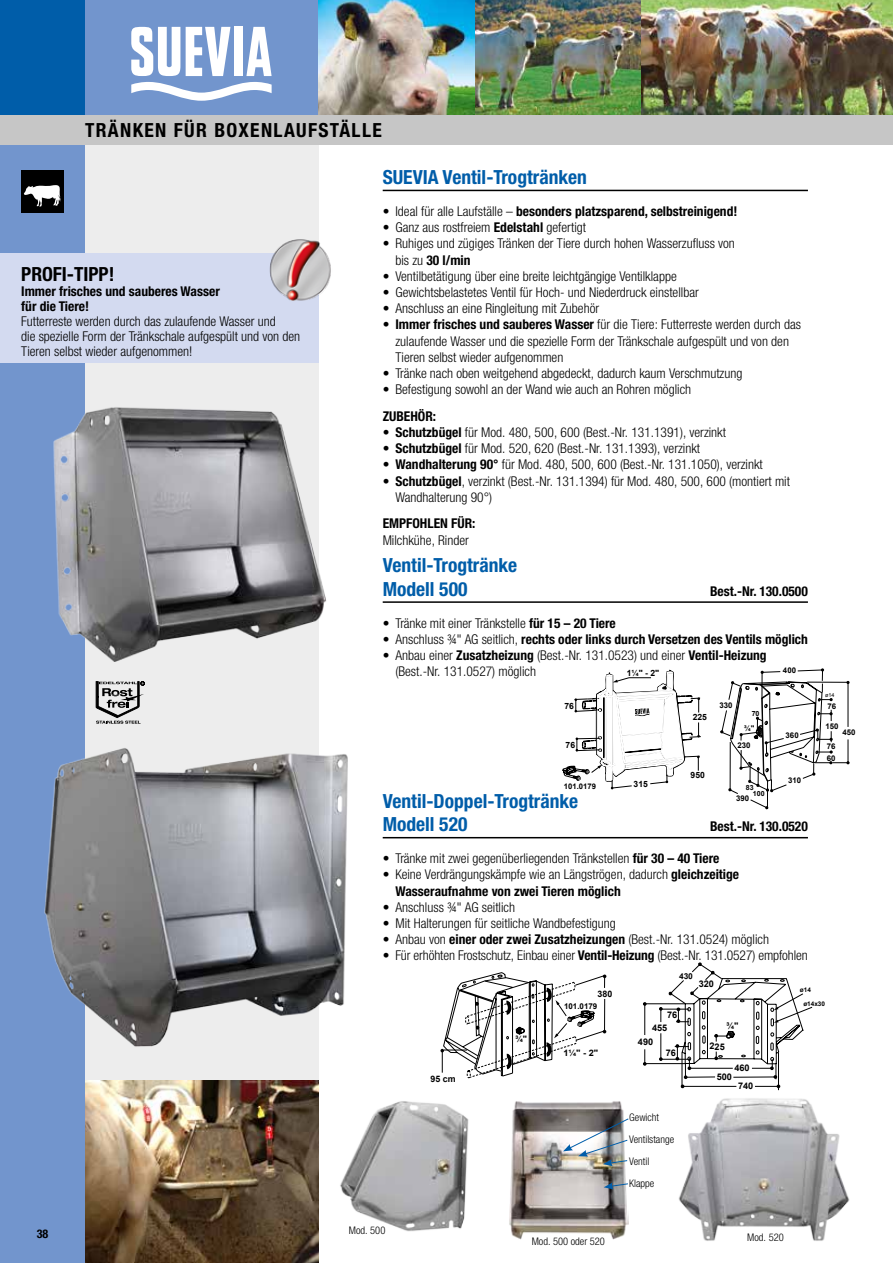
<style>
.page{position:relative;width:893px;height:1263px;background:#fff}
.page>*{position:absolute;margin:0;border:0;box-sizing:border-box;transform-origin:0 0}
.t1{font:700 condensed 19.5px/23.4px "Helvetica Neue LTW1 G";color:#005da9}
.t2{font:700 condensed 19.5px "Helvetica Neue LTW1 G";letter-spacing:.07em;color:#000}
.t3{font:700 condensed 19.5px "Helvetica Neue LTW1 G";color:#000}
.t4{font:300 condensed 13.5px/16.2px "Helvetica Neue LTW1 G";color:#000}
.t5{font:700 condensed 13.5px/15px "Helvetica Neue LTW1 G";color:#000}
.t6{font:700 condensed 12px "Helvetica Neue LTW1 G";color:#000}
.t7{font:300 condensed 10.5px "Helvetica Neue LTW1 G";color:#000}
.t8{font:700 9.15px "Arial";color:#000}
.t9{font:700 8.85px "Arial";color:#000}
.t10{font:700 8.55px "Arial";color:#000}
.t11{font:700 7.95px "Arial";color:#000}
.t12{font:700 7.8px/16.8px "Arial";color:#000}
.t13{font:700 7.65px "Arial";color:#000}
.t14{font:700 7.05px "Arial";color:#000}
.t15{font:700 6.45px "Arial";color:#000}
.t16{font:5.55px "Arial";color:#000}
.s1{font-weight:300}
.s2{font-weight:700}
</style>
<div class="page">
<img style="left:655px;top:0;width:238px;height:115px">
<div style="left:0;top:0;width:319px;height:1263px;background:#ededed"></div>
<div style="left:85px;top:0;width:234px;height:115px;background:#7295cd"></div>
<div style="left:0;top:115px;width:85px;height:1148px;background:#7295cd"></div>
<div style="left:0;top:0;width:85px;height:115px;background:#005da9"></div>
<img style="left:475px;top:0;width:180px;height:115px">
<img style="left:319px;top:0;width:156px;height:115px">
<svg style="left:186px;top:27px;width:44px;height:49px"></svg>
<div style="left:234px;top:27px;width:8px;height:49px;background:#fff"></div>
<svg style="left:246px;top:27px;width:26px;height:49px"></svg>
<svg style="left:131px;top:27px;width:49px;height:49px"></svg>
<svg style="left:131px;top:82px;width:141px;height:19px"></svg>
<div style="left:0;top:115px;width:893px;height:30px;background:#c6c6c6"></div>
<img style="left:44px;top:748px;width:304px;height:299px">
<img style="left:53px;top:407px;width:274px;height:255px">
<div style="left:21px;top:170px;width:43px;height:43px;background:#000"></div>
<svg style="left:24px;top:185px;width:37px;height:22px"></svg>
<div style="left:0;top:254px;width:319px;height:109px;background:#d3daf0"></div>
<img style="left:269px;top:239px;width:62px;height:62px">
<img style="left:509px;top:1101px;width:119px;height:138px">
<img style="left:563px;top:1118px;width:66px;height:48px">
<svg style="left:604px;top:1182px;width:24px;height:7px"></svg>
<img style="left:678px;top:1098px;width:172px;height:143px">
<img style="left:340px;top:1101px;width:129px;height:131px">
<svg style="left:720px;top:668px;width:130px;height:141px"></svg>
<svg style="left:562px;top:669px;width:139px;height:120px"></svg>
<hr style="left:644px;top:1004px;width:1px;height:31px;background:#000">
<hr style="left:643px;top:1003px;width:43px;height:1px;background:#000">
<hr style="left:643px;top:1063px;width:42px;height:1px;background:#000">
<svg style="left:643px;top:1049px;width:4px;height:17px"></svg>
<svg style="left:440px;top:972px;width:166px;height:106px"></svg>
<img style="left:85px;top:1080px;width:233px;height:183px">
<hr style="left:383px;top:190px;width:425px;height:1px;background:#000">
<hr style="left:383px;top:837px;width:425px;height:1px;background:#000">
<hr style="left:383px;top:601px;width:425px;height:2px;background:#000">
<svg style="left:96px;top:681px;width:49px;height:43px"></svg>
<svg style="left:659px;top:962px;width:154px;height:128px"></svg>
<h1 class="t2" style="left:85px;top:118px;width:298px">TRÄNKEN FÜR BOXENLAUFSTÄLLE</h1>
<h1 class="t3" style="left:21px;top:262px;width:95px">PROFI-TIPP!</h1>
<p class="t5" style="left:21px;top:283px;width:200px">Immer frisches und sauberes Wasser für die Tiere!</p>
<p class="t4" style="left:21px;top:313px;width:280px;line-height:15px">Futterreste werden durch das zulaufende Wasser und<br>die spezielle Form der Tränkschale aufgespült und von den<br>Tieren selbst wieder aufgenommen!</p>
<p class="t6" style="left:37px;top:1226px;width:13px">38</p>
<h1 class="t1" style="left:383px;top:165px;width:206px">SUEVIA Ventil-Trogtränken</h1>
<p class="t5" style="left:383px;top:204px;width:356px"><span class="s1">• Ideal für alle Laufställe –</span> besonders platzsparend, selbstreinigend!</p>
<p class="t4" style="left:383px;top:219px;width:205px">• Ganz aus rostfreiem <span class="s2">Edelstahl</span> gefertigt</p>
<p class="t4" style="left:395px;top:236px;width:341px;text-indent:-13px">• Ruhiges und zügiges Tränken der Tiere durch hohen Wasserzufluss von bis zu <span class="s2">30 l/min</span></p>
<p class="t4" style="left:383px;top:268px;width:296px">• Ventilbetätigung über eine breite leichtgängige Ventilklappe</p>
<p class="t4" style="left:383px;top:284px;width:318px">• Gewichtsbelastetes Ventil für Hoch- und Niederdruck einstellbar</p>
<p class="t4" style="left:383px;top:300px;width:218px">• Anschluss an eine Ringleitung mit Zubehör</p>
<p class="t4" style="left:395px;top:317px;width:407px;text-indent:-13px">• <span class="s2">Immer frisches und sauberes Wasser</span> für die Tiere: Futterreste werden durch das zulaufende Wasser und die spezielle Form der Tränkschale aufgespült und von den<br>Tieren selbst wieder aufgenommen</p>
<p class="t4" style="left:383px;top:365px;width:361px">• Tränke nach oben weitgehend abgedeckt, dadurch kaum Verschmutzung</p>
<p class="t4" style="left:383px;top:381px;width:310px">• Befestigung sowohl an der Wand wie auch an Rohren möglich</p>
<p class="t5" style="left:383px;top:408px;width:55px">ZUBEHÖR:</p>
<p class="t4" style="left:383px;top:424px;width:345px">• <span class="s2">Schutzbügel</span> für Mod. 480, 500, 600 (Best.-Nr. 131.1391), verzinkt</p>
<p class="t4" style="left:383px;top:440px;width:319px">• <span class="s2">Schutzbügel</span> für Mod. 520, 620 (Best.-Nr. 131.1393), verzinkt</p>
<p class="t4" style="left:383px;top:457px;width:382px">• <span class="s2">Wandhalterung 90°</span> für Mod. 480, 500, 600 (Best.-Nr. 131.1050), verzinkt</p>
<p class="t4" style="left:395px;top:473px;width:396px;text-indent:-13px">• <span class="s2">Schutzbügel</span>, verzinkt (Best.-Nr. 131.1394) für Mod. 480, 500, 600 (montiert mit<br>Wandhalterung 90°)</p>
<p class="t5" style="left:383px;top:516px;width:94px">EMPFOHLEN FÜR:</p>
<p class="t4" style="left:383px;top:532px;width:88px">Milchkühe, Rinder</p>
<h1 class="t1" style="left:383px;top:554px;width:136px">Ventil-Trogtränke<br>Modell 500</h1>
<p class="t5" style="left:710px;top:583px;width:99px">Best.-Nr. 130.0500</p>
<p class="t4" style="left:383px;top:615px;width:235px">• Tränke mit einer Tränkstelle <span class="s2">für 15 – 20 Tiere</span></p>
<p class="t5" style="left:383px;top:631px;width:427px"><span class="s1">• Anschluss ¾" AG seitlich,</span> rechts oder links durch Versetzen des Ventils möglich</p>
<p class="t4" style="left:395px;top:647px;width:373px;text-indent:-13px">• Anbau einer <span class="s2">Zusatzheizung</span> (Best.-Nr. 131.0523) und einer <span class="s2">Ventil-Heizung </span>(Best.-Nr. 131.0527) möglich</p>
<p class="t12" style="left:783px;top:662px;width:15px">400</p>
<p class="t10" style="left:627px;top:667px;width:34px">1¼" - 2"</p>
<p class="t10" style="left:564px;top:700px;width:11px">76</p>
<p class="t10" style="left:566px;top:739px;width:11px">76</p>
<p class="t10" style="left:693px;top:711px;width:16px">225</p>
<p class="t12" style="left:719px;top:697px;width:15px">330</p>
<p class="t14" style="left:752px;top:709px;width:9px">70</p>
<p class="t12" style="left:738px;top:720px;width:18px;text-indent:7px">¾"<br>230</p>
<p class="t12" style="left:786px;top:727px;width:15px">360</p>
<p class="t10" style="left:691px;top:769px;width:16px">950</p>
<p class="t12" style="left:788px;top:772px;width:15px">310</p>
<p class="t10" style="left:634px;top:778px;width:16px">315</p>
<p class="t13" style="left:564px;top:781px;width:34px">101.0179</p>
<p class="t14" style="left:746px;top:782px;width:9px">83</p>
<p class="t14" style="left:753px;top:788px;width:13px">100</p>
<h1 class="t1" style="left:383px;top:789px;width:197px">Ventil-Doppel-Trogtränke<br>Modell 520</h1>
<p class="t12" style="left:736px;top:790px;width:15px">390</p>
<p class="t5" style="left:710px;top:819px;width:99px">Best.-Nr. 130.0520</p>
<p class="t4" style="left:383px;top:850px;width:338px">• Tränke mit zwei gegenüberliegenden Tränkstellen <span class="s2">für 30 – 40 Tiere</span></p>
<p class="t4" style="left:395px;top:866px;width:345px;text-indent:-13px">• Keine Verdrängungskämpfe wie an Längströgen, dadurch <span class="s2">gleichzeitige<br>Wasseraufnahme von zwei Tieren möglich</span></p>
<p class="t4" style="left:383px;top:899px;width:134px">• Anschluss ¾" AG seitlich</p>
<p class="t4" style="left:383px;top:915px;width:235px">• Mit Halterungen für seitliche Wandbefestigung</p>
<p class="t4" style="left:383px;top:931px;width:388px">• Anbau von <span class="s2">einer oder zwei Zusatzheizungen</span> (Best.-Nr. 131.0524) möglich</p>
<p class="t4" style="left:383px;top:947px;width:427px">• Für erhöhten Frostschutz, Einbau einer <span class="s2">Ventil-Heizung</span> (Best.-Nr. 131.0527) empfohlen</p>
<p class="t9" style="left:597px;top:988px;width:16px">380</p>
<p class="t8" style="left:699px;top:977px;width:17px">320</p>
<p class="t15" style="left:800px;top:985px;width:13px">ø14</p>
<p class="t16" style="left:825px;top:691px;width:11px">ø14</p>
<p class="t12" style="left:827px;top:698px;width:10px">76</p>
<p class="t12" style="left:827px;top:738px;width:10px">76</p>
<p class="t12" style="left:825px;top:718px;width:15px">150</p>
<p class="t12" style="left:842px;top:724px;width:15px">450</p>
<p class="t12" style="left:827px;top:750px;width:10px">60</p>
<p class="t9" style="left:431px;top:1073px;width:27px">95 cm</p>
<p class="t7" style="left:349px;top:1224px;width:38px">Mod. 500</p>
<p class="t9" style="left:515px;top:1033px;width:13px">¾"</p>
<p class="t11" style="left:564px;top:1000px;width:35px">101.0179</p>
<p class="t9" style="left:563px;top:1047px;width:36px">1¼" - 2"</p>
<p class="t8" style="left:667px;top:1008px;width:12px">76</p>
<p class="t8" style="left:652px;top:1022px;width:17px">455</p>
<p class="t8" style="left:638px;top:1035px;width:17px">490</p>
<p class="t8" style="left:666px;top:1046px;width:12px">76</p>
<p class="t7" style="left:629px;top:1111px;width:31px">Gewicht</p>
<p class="t7" style="left:629px;top:1133px;width:46px">Ventilstange</p>
<p class="t7" style="left:629px;top:1155px;width:22px">Ventil</p>
<p class="t7" style="left:629px;top:1177px;width:27px">Klappe</p>
<p class="t8" style="left:726px;top:1019px;width:13px">¾"</p>
<p class="t8" style="left:709px;top:1040px;width:17px">225</p>
<p class="t8" style="left:734px;top:1061px;width:17px">460</p>
<p class="t8" style="left:717px;top:1070px;width:17px">500</p>
<p class="t8" style="left:738px;top:1079px;width:17px">740</p>
<p class="t7" style="left:532px;top:1235px;width:75px">Mod. 500 oder 520</p>
<p class="t7" style="left:747px;top:1231px;width:38px">Mod. 520</p>
<p class="t15" style="left:803px;top:999px;width:23px">ø14x30</p>
</div>
